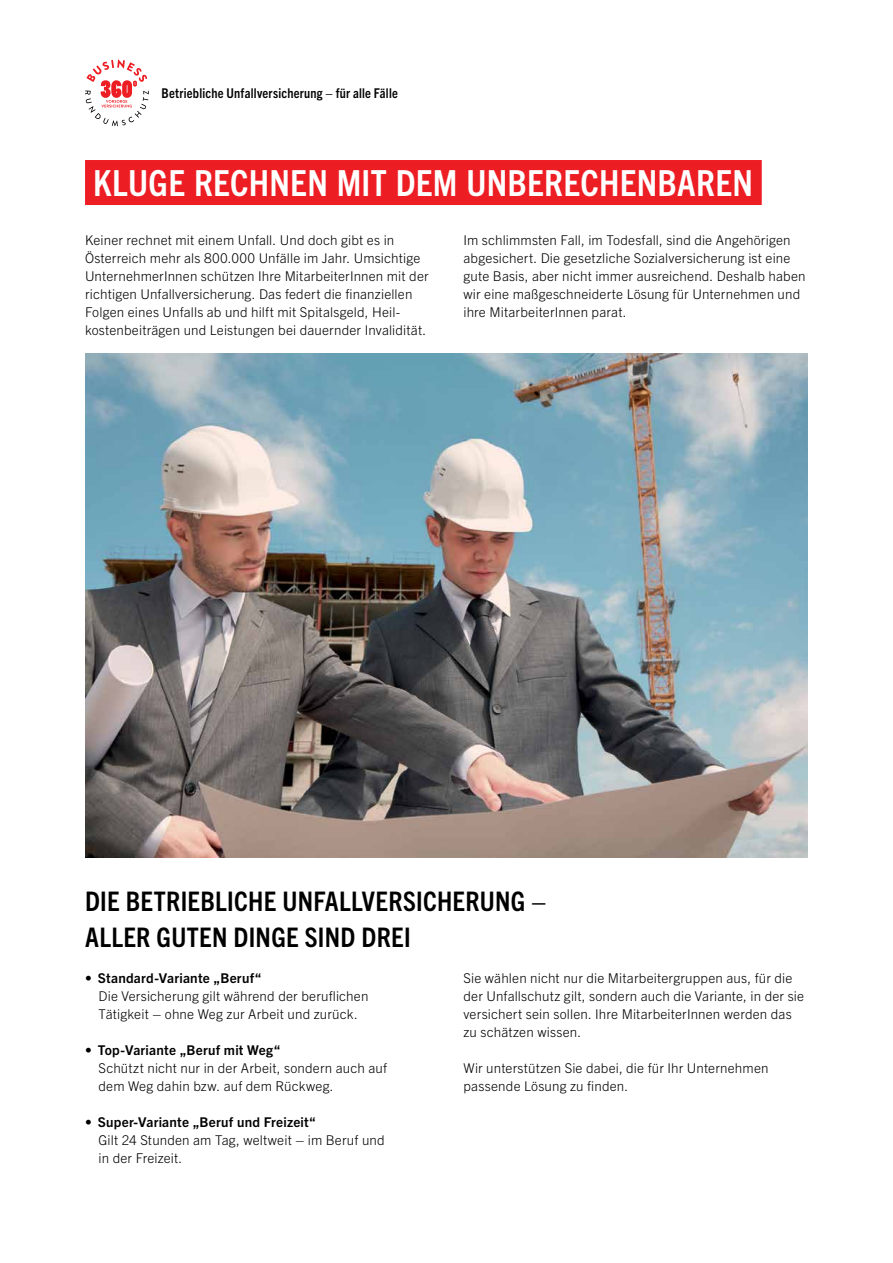
<style>
.page{position:relative;width:893px;height:1263px;background:#fff}
.page>*{position:absolute;margin:0;border:0;box-sizing:border-box;transform-origin:0 0}
.t1{font:700 condensed 36px "Trade Gothic Next LT Pro";letter-spacing:.01em;color:#fff}
.t2{font:700 condensed 27px/36px "Trade Gothic Next LT Pro";letter-spacing:.01em;color:#000}
.t3{font:300 13.5px/18px "Trade Gothic Next LT Pro";letter-spacing:.01em;color:#000}
.t4{font:700 condensed 13.5px "Trade Gothic Next LT Pro";letter-spacing:.015em;color:#000}
.s1{font-weight:700}
</style>
<div class="page">
<svg style="left:85px;top:60px;width:64px;height:66px"></svg>
<div style="left:85px;top:160px;width:677px;height:45px;background:#ed1d24"></div>
<img style="left:85px;top:353px;width:723px;height:504px">
<p class="t4" style="left:162px;top:84px;width:238px">Betriebliche Unfallversicherung – für alle Fälle</p>
<h1 class="t1" style="left:93px;top:158px;width:661px">KLUGE RECHNEN MIT DEM UNBERECHENBAREN</h1>
<p class="t3" style="left:85px;top:230px;width:345px">Keiner rechnet mit einem Unfall. Und doch gibt es in Österreich mehr als 800.000 Unfälle im Jahr. Umsichtige UnternehmerInnen schützen Ihre MitarbeiterInnen mit der richtigen Unfallversicherung. Das federt die finanziellen Folgen eines Unfalls ab und hilft mit Spitalsgeld, Heil&shy;kostenbeiträgen und Leistungen bei dauernder Invalidität.</p>
<p class="t3" style="left:463px;top:230px;width:344px">Im schlimmsten Fall, im Todesfall, sind die Angehörigen abgesichert. Die gesetzliche Sozialversicherung ist eine gute Basis, aber nicht immer ausreichend. Deshalb haben wir eine maßgeschneiderte Lösung für Unternehmen und ihre MitarbeiterInnen parat.</p>
<h2 class="t2" style="left:85px;top:882px;width:463px">DIE BETRIEBLICHE UNFALLVERSICHERUNG –<br>ALLER GUTEN DINGE SIND DREI</h2>
<p class="t3" style="left:99px;top:968px;width:271px;text-indent:-14px">• <span class="s1">Standard-Variante „Beruf“<br></span>Die Versicherung gilt während der beruflichen<br>Tätigkeit – ohne Weg zur Arbeit und zurück.</p>
<p class="t3" style="left:99px;top:1040px;width:290px;text-indent:-14px">• <span class="s1">Top-Variante „Beruf mit Weg“<br></span>Schützt nicht nur in der Arbeit, sondern auch auf dem Weg dahin bzw. auf dem Rückweg.</p>
<p class="t3" style="left:99px;top:1112px;width:288px;text-indent:-14px">• <span class="s1">Super-Variante „Beruf und Freizeit“<br></span>Gilt 24 Stunden am Tag, weltweit – im Beruf und in der Freizeit.</p>
<p class="t3" style="left:463px;top:968px;width:342px">Sie wählen nicht nur die Mitarbeitergruppen aus, für die der Unfallschutz gilt, sondern auch die Variante, in der sie versichert sein sollen. Ihre MitarbeiterInnen werden das zu schätzen wissen.</p>
<p class="t3" style="left:463px;top:1058px;width:307px">Wir unterstützen Sie dabei, die für Ihr Unternehmen passende Lösung zu finden.</p>
</div>
